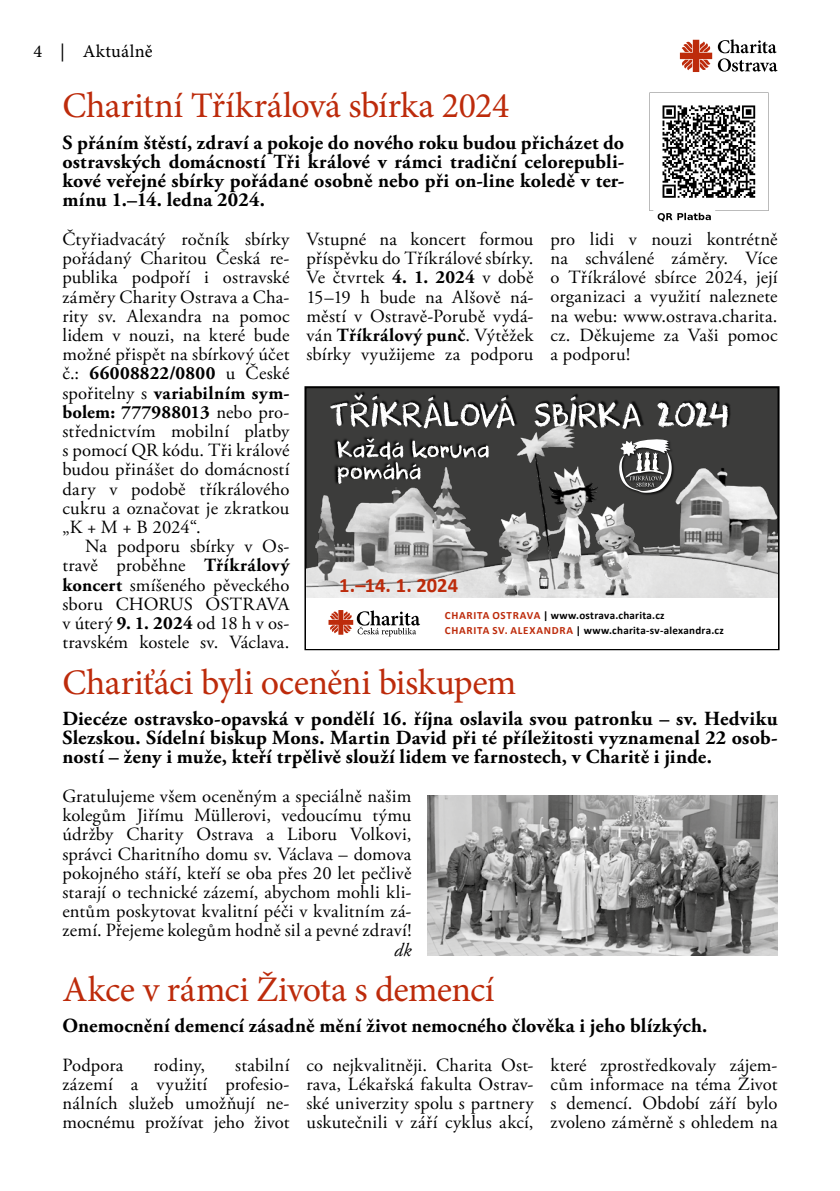
<style>
.page{position:relative;width:840px;height:1191px;background:#fff}
.page>*{position:absolute;margin:0;border:0;box-sizing:border-box;transform-origin:0 0}
.t1{font:36px "Minion Pro";letter-spacing:-.01em;color:#bd2b0b}
.t2{font:700 20.4px "Calibri";color:#bd2b0b}
.t3{font:700 20px/19.2px "Adobe Garamond Pro";letter-spacing:.01em;color:#000;text-align:justify}
.t4{font:18.6px/19.2px "Adobe Garamond Pro";letter-spacing:.01em;color:#000;text-align:justify}
.t5{font:italic 18.6px "Adobe Garamond Pro";color:#000}
.t6{font:18px "Minion Pro Capt";letter-spacing:.015em;color:#000}
.t7{font:700 11px/14.4px "Calibri";letter-spacing:.03em;color:#000}
.s1{font-weight:700}
.s2{color:#bd2b0b}
</style>
<div class="page">
<svg style="left:717px;top:39px;width:60px;height:33px"></svg>
<svg style="left:679px;top:40px;width:32px;height:32px"></svg>
<img style="left:427px;top:795px;width:350px;height:160px">
<img style="left:649px;top:92px;width:120px;height:130px">
<svg style="left:304px;top:386px;width:476px;height:265px;background:#474747"></svg>
<img style="left:306px;top:433px;width:180px;height:61px">
<img style="left:643px;top:397px;width:134px;height:97px">
<img style="left:306px;top:494px;width:471px;height:104px">
<img style="left:486px;top:408px;width:163px;height:190px">
<div style="left:362px;top:435px;width:12px;height:9px;background:#363635"></div>
<svg style="left:333px;top:461px;width:87px;height:24px"></svg>
<svg style="left:333px;top:437px;width:155px;height:24px"></svg>
<svg style="left:337px;top:438px;width:151px;height:46px;background:#5a5a59"></svg>
<div style="left:331px;top:393px;width:186px;height:35px;background:#000;opacity:.75"></div>
<div style="left:534px;top:393px;width:109px;height:35px;background:#000;opacity:.75"></div>
<svg style="left:534px;top:396px;width:106px;height:33px"></svg>
<div style="left:355px;top:391px;width:11px;height:9px;background:#000;opacity:.75"></div>
<svg style="left:330px;top:394px;width:184px;height:34px"></svg>
<div style="left:657px;top:399px;width:73px;height:28px;background:#000;opacity:.75"></div>
<svg style="left:657px;top:402px;width:70px;height:25px"></svg>
<div style="left:306px;top:598px;width:471px;height:50px;background:#fff"></div>
<svg style="left:328px;top:610px;width:92px;height:26px"></svg>
<div style="left:618px;top:439px;width:56px;height:57px;background:#000;opacity:.75"></div>
<svg style="left:618px;top:438px;width:53px;height:55px"></svg>
<p class="t6" style="left:34px;top:39px;width:33px">4 |</p>
<p class="t6" style="left:83px;top:39px;width:71px">Aktuálně</p>
<h1 class="t1" style="left:62px;top:82px;width:448px">Charitní Tříkrálová sbírka 2024</h1>
<p class="t3" style="left:62px;top:133px;width:563px">S přáním štěstí, zdraví a pokoje do nového roku budou přicházet do ostravských domácností Tři králové v rámci tradiční celorepubli&shy;kové veřejné sbírky pořádané osobně nebo při on-line koledě v ter&shy;mínu 1.–14. ledna 2024.</p>
<p class="t4" style="left:62px;top:230px;width:228px">Čtyřiadvacátý ročník sbírky pořádaný Charitou Česká re&shy;publika podpoří i ostravské záměry Charity Ostrava a Cha&shy;rity sv. Alexandra na pomoc lidem v nouzi, na které bude možné přispět na sbírkový účet č.: <span class="s1">66008822/0800</span> u České spořitelny s <span class="s1">variabilním sym&shy;bolem: 777988013</span> nebo pro&shy;střednictvím mobilní platby s pomocí QR kódu. Tři králové budou přinášet do domácností dary v podobě tříkrálového cukru a označovat je zkratkou „K + M + B 2024“.</p>
<p class="t4" style="left:62px;top:537px;width:228px;text-indent:23px">Na podporu sbírky v Os&shy;travě proběhne <span class="s1">Tříkrálový koncert</span> smíšeného pěveckého sboru CHORUS OSTRAVA v úterý <span class="s1">9. 1. 2024</span> od 18 h v os&shy;travském kostele sv. Václava.</p>
<p class="t4" style="left:306px;top:230px;width:228px">Vstupné na koncert formou příspěvku do Tříkrálové sbírky.<br>Ve čtvrtek <span class="s1">4. 1. 2024</span> v době 15–19 h bude na Alšově ná&shy;městí v Ostravě-Porubě vydá&shy;ván <span class="s1">Tříkrálový punč</span>. Výtěžek sbírky využijeme za podporu</p>
<p class="t4" style="left:550px;top:230px;width:228px">pro lidi v nouzi kontrétně na schválené záměry. Více o Tříkrálové sbírce 2024, její organizaci a využití naleznete na webu: www.ostrava.charita. cz. Děkujeme za Vaši pomoc a podporu!</p>
<p class="t2" style="left:339px;top:571px;width:120px">1.–14. 1. 2024</p>
<p class="t7" style="left:444px;top:608px;width:280px"><span class="s2">CHARITA OSTRAVA</span> | www.ostrava.charita.cz<br><span class="s2">CHARITA SV. ALEXANDRA</span> | www.charita-sv-alexandra.cz</p>
<h1 class="t1" style="left:62px;top:658px;width:455px">Chariťáci byli oceněni biskupem</h1>
<p class="t3" style="left:62px;top:709px;width:716px">Diecéze ostravsko-opavská v pondělí 16. října oslavila svou patronku – sv. Hedviku Slezskou. Sídelní biskup Mons. Martin David při té příležitosti vyznamenal 22 osob&shy;ností – ženy i muže, kteří trpělivě slouží lidem ve farnostech, v Charitě i jinde.</p>
<p class="t4" style="left:62px;top:787px;width:350px">Gratulujeme všem oceněným a speciálně našim kolegům Jiřímu Müllerovi, vedoucímu týmu údržby Charity Ostrava a Liboru Volkovi, správci Charitního domu sv. Václava – domova pokojného stáří, kteří se oba přes 20 let pečlivě starají o technické zázemí, abychom mohli kli&shy;entům poskytovat kvalitní péči v kvalitním zá&shy;zemí. Přejeme kolegům hodně sil a pevné zdraví!</p>
<p class="t5" style="left:394px;top:938px;width:19px">dk</p>
<h1 class="t1" style="left:62px;top:965px;width:433px">Akce v rámci Života s demencí</h1>
<p class="t3" style="left:62px;top:1016px;width:646px">Onemocnění demencí zásadně mění život nemocného člověka i jeho blízkých.</p>
<p class="t4" style="left:62px;top:1056px;width:62px">Podpora</p>
<p class="t4" style="left:153px;top:1056px;width:53px">rodiny,</p>
<p class="t4" style="left:62px;top:1056px;width:228px;text-indent:173px">stabilní zázemí a využití profesio&shy;nálních služeb umožňují ne&shy;mocnému prožívat jeho život</p>
<p class="t4" style="left:306px;top:1056px;width:228px">co nejkvalitněji. Charita Ost&shy;rava, Lékařská fakulta Ostrav&shy;ské univerzity spolu s partnery uskutečnili v září cyklus akcí,</p>
<p class="t4" style="left:550px;top:1056px;width:228px">které zprostředkovaly zájem&shy;cům informace na téma Život s demencí. Období září bylo zvoleno záměrně s ohledem na</p>
</div>
